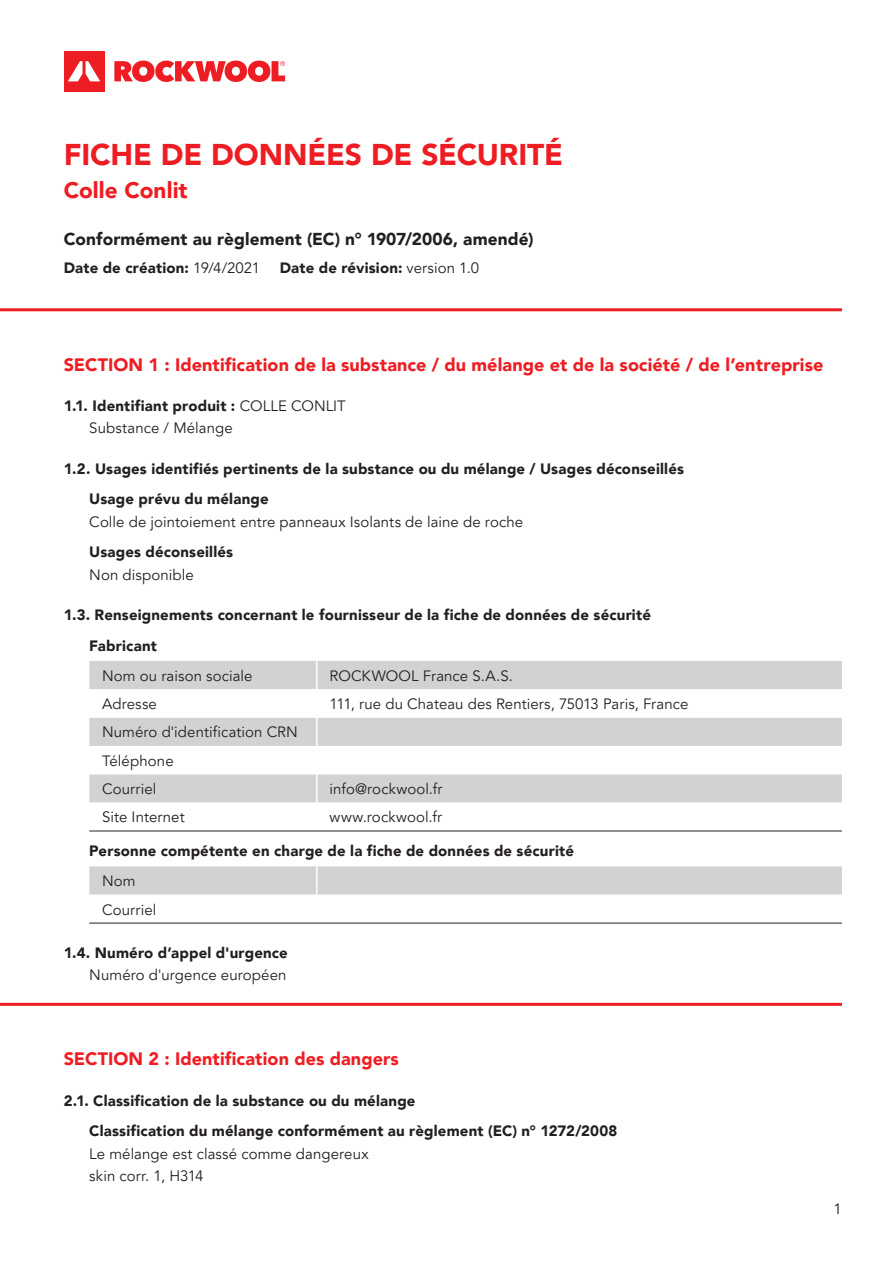
<style>
.page{position:relative;width:893px;height:1263px;background:#fff}
.page>*{position:absolute;margin:0;border:0;box-sizing:border-box;transform-origin:0 0}
.sub-headline{font:900 30px "Avenir LT Pro";letter-spacing:-.005em;color:#ee1d23}
.sub-headline-2{font:900 22.5px "Avenir LT Pro";letter-spacing:.005em;color:#ee1d23}
._01_header{font:900 18px "Avenir LT Pro";letter-spacing:.005em;color:#ee1d23}
.sub-headline-3{font:900 17.25px "Avenir LT Pro";letter-spacing:.005em;color:#231f20}
._02_subhead{font:900 15px "Avenir LT Pro";letter-spacing:.01em;color:#231f20}
.table_body{font:15px "Avenir LT Pro";letter-spacing:.005em;color:#231f20}
.body_bold{font:900 15px "Avenir LT Pro";letter-spacing:.01em;color:#231f20}
.body{font:15px "Avenir LT Pro";letter-spacing:.005em;color:#231f20}
.sub-headline-4{font:900 15px "Avenir LT Pro";letter-spacing:.01em;color:#231f20}
.s1{font-weight:400}
</style>
<div class="page">
<div style="left:64px;top:51px;width:40px;height:41px;background:#ee1d23"></div>
<svg style="left:68px;top:61px;width:32px;height:20px"></svg>
<svg style="left:114px;top:61px;width:171px;height:21px"></svg>
<hr style="left:0;top:308px;width:842px;height:3px;background:#ee1d23">
<hr style="left:0;top:1003px;width:842px;height:3px;background:#ee1d23">
<div style="left:89px;top:661px;width:753px;height:28px;background:#d1d2d4"></div>
<svg style="left:89px;top:718px;width:753px;height:113px"></svg>
<hr style="left:316px;top:661px;width:2px;height:28px;background:#fff">
<hr style="left:316px;top:718px;width:2px;height:28px;background:#fff">
<hr style="left:316px;top:746px;width:2px;height:28px;background:#fff">
<hr style="left:316px;top:774px;width:2px;height:29px;background:#fff">
<hr style="left:316px;top:803px;width:2px;height:28px;background:#fff">
<hr style="left:89px;top:831px;width:228px;height:1px;background:#231f20">
<hr style="left:317px;top:831px;width:525px;height:1px;background:#231f20">
<svg style="left:89px;top:866px;width:753px;height:57px"></svg>
<hr style="left:316px;top:866px;width:2px;height:29px;background:#fff">
<hr style="left:316px;top:895px;width:2px;height:28px;background:#fff">
<hr style="left:89px;top:923px;width:228px;height:1px;background:#231f20">
<hr style="left:317px;top:923px;width:525px;height:1px;background:#231f20">
<p class="sub-headline" style="left:64px;top:137px;width:501px">FICHE DE DONNÉES DE SÉCURITÉ</p>
<p class="sub-headline-2" style="left:64px;top:176px;width:126px">Colle Conlit</p>
<p class="sub-headline-3" style="left:64px;top:228px;width:471px">Conformément au règlement (EC) n° 1907/2006, amendé)</p>
<p class="sub-headline-4" style="left:64px;top:258px;width:198px">Date de création: <span class="s1">19/4/2021</span></p>
<p class="sub-headline-4" style="left:280px;top:258px;width:201px">Date de révision: <span class="s1">version 1.0</span></p>
<p class="_01_header" style="left:64px;top:354px;width:761px">SECTION 1 : Identification de la substance / du mélange et de la société / de l’entreprise</p>
<p class="_02_subhead" style="left:64px;top:397px;width:284px">1.1. Identifiant produit : <span class="s1">COLLE CONLIT</span></p>
<p class="body" style="left:89px;top:419px;width:145px">Substance / Mélange</p>
<p class="_02_subhead" style="left:64px;top:459px;width:622px">1.2. Usages identifiés pertinents de la substance ou du mélange / Usages déconseillés</p>
<p class="body_bold" style="left:89px;top:490px;width:181px">Usage prévu du mélange</p>
<p class="body" style="left:89px;top:512px;width:435px">Colle de jointoiement entre panneaux Isolants de laine de roche</p>
<p class="body_bold" style="left:89px;top:543px;width:145px">Usages déconseillés</p>
<p class="body" style="left:89px;top:565px;width:106px">Non disponible</p>
<p class="_02_subhead" style="left:64px;top:606px;width:589px">1.3. Renseignements concernant le fournisseur de la fiche de données de sécurité</p>
<p class="body_bold" style="left:89px;top:636px;width:69px">Fabricant</p>
<p class="table_body" style="left:102px;top:667px;width:152px">Nom ou raison sociale</p>
<p class="table_body" style="left:330px;top:667px;width:185px">ROCKWOOL France S.A.S.</p>
<p class="table_body" style="left:102px;top:695px;width:56px">Adresse</p>
<p class="table_body" style="left:330px;top:695px;width:360px">111, rue du Chateau des Rentiers, 75013 Paris, France</p>
<p class="table_body" style="left:102px;top:723px;width:197px">Numéro d'identification CRN</p>
<p class="table_body" style="left:102px;top:752px;width:73px">Téléphone</p>
<p class="table_body" style="left:102px;top:780px;width:56px">Courriel</p>
<p class="table_body" style="left:330px;top:780px;width:114px">info@rockwool.fr</p>
<p class="table_body" style="left:102px;top:808px;width:84px">Site Internet</p>
<p class="table_body" style="left:330px;top:808px;width:114px">www.rockwool.fr</p>
<p class="body_bold" style="left:89px;top:842px;width:486px">Personne compétente en charge de la fiche de données de sécurité</p>
<p class="table_body" style="left:102px;top:872px;width:35px">Nom</p>
<p class="table_body" style="left:102px;top:900px;width:56px">Courriel</p>
<p class="_02_subhead" style="left:64px;top:943px;width:226px">1.4. Numéro d’appel d'urgence</p>
<p class="body" style="left:89px;top:966px;width:199px">Numéro d'urgence européen</p>
<p class="_01_header" style="left:64px;top:1048px;width:337px">SECTION 2 : Identification des dangers</p>
<p class="_02_subhead" style="left:64px;top:1091px;width:353px">2.1. Classification de la substance ou du mélange</p>
<p class="body_bold" style="left:89px;top:1122px;width:529px">Classification du mélange conformément au règlement (EC) n° 1272/2008</p>
<p class="body" style="left:89px;top:1144px;width:281px">Le mélange est classé comme dangereux</p>
<p class="body" style="left:89px;top:1167px;width:116px">skin corr. 1, H314</p>
<p class="body" style="left:834px;top:1200px;width:10px">1</p>
</div>
